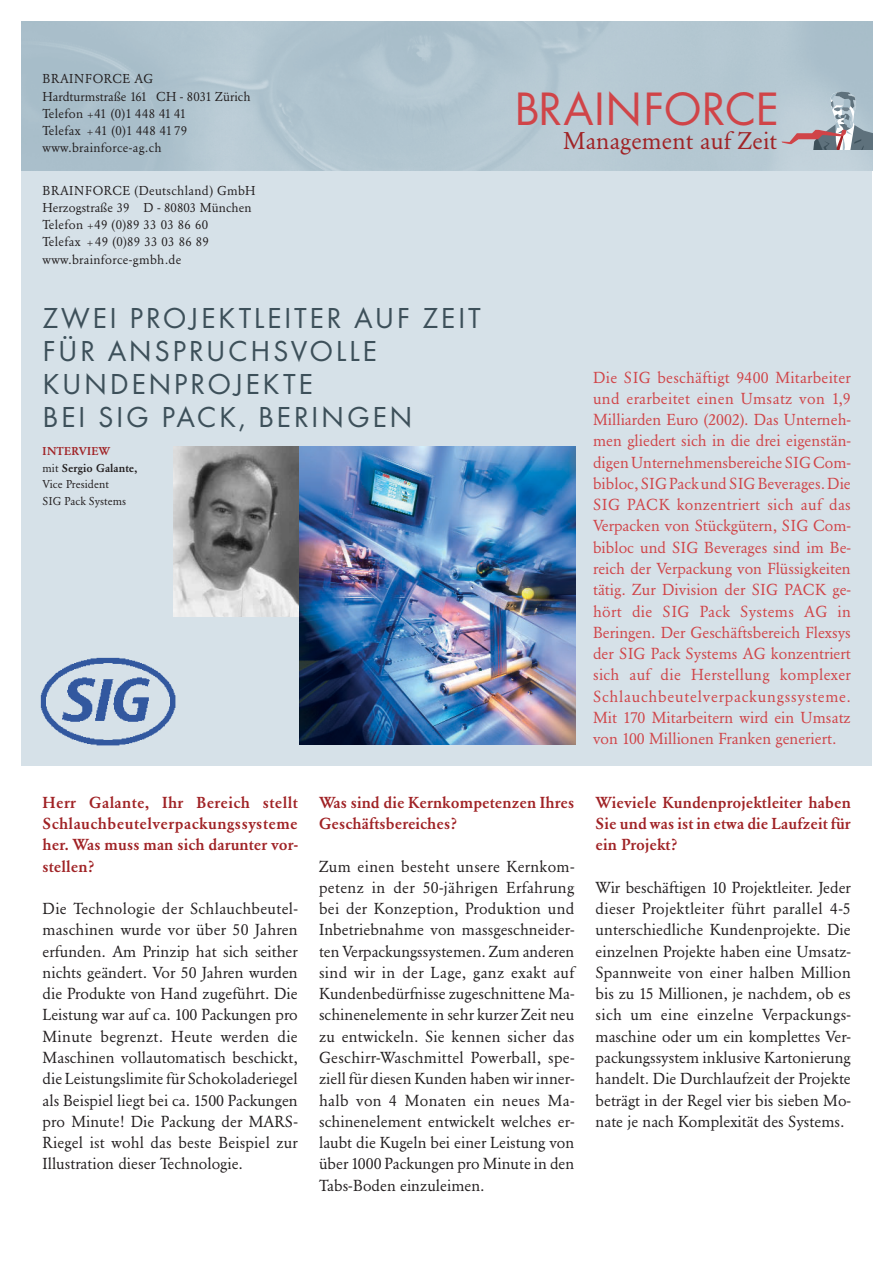
<style>
.page{position:relative;width:893px;height:1263px;background:#fff}
.page>*{position:absolute;margin:0;border:0;box-sizing:border-box;transform-origin:0 0}
.t1{font:48.75px "Futura T";letter-spacing:-.01em;color:#d04448}
.t2{font:30px/33px "Futura T";letter-spacing:.085em;color:#3d505a}
.t3{font:23.85px "Garamond BQ";letter-spacing:.005em;color:#a02225}
.t4{font:15.75px/21.3px "Garamond BQ";color:#231f20;text-align:justify}
.t5{font:15.75px/21.3px "Garamond BQ";color:#d04448;text-align:justify}
.t6{font:500 15.75px/21.3px "Garamond BQ";letter-spacing:.005em;color:#a02225;text-align:justify}
.t7{font:12.75px/17.2px "Garamond BQ";letter-spacing:.025em;color:#231f20}
.t8{font:11.25px/16.5px "Garamond BQ";letter-spacing:.005em;color:#231f20}
.s1{font-size:9px}
.s2{font-weight:500;color:#a02225}
.s3{font-weight:500}
</style>
<div class="page">
<div style="left:21px;top:170px;width:851px;height:595px;background:#d6e1e8"></div>
<img style="left:174px;top:446px;width:125px;height:171px">
<img style="left:299px;top:446px;width:276px;height:298px">
<img style="left:21px;top:21px;width:851px;height:149px">
<svg style="left:781px;top:92px;width:91px;height:57px;background:#adb3bc"></svg>
<img style="left:41px;top:658px;width:135px;height:87px">
<p class="t7" style="left:43px;top:71px;width:209px">BRAINFORCE AG<br>Hardturmstraße 161 CH - 8031 Zürich<br>Telefon <span class="s1">+</span>41 (0)1 448 41 41<br>Telefax <span class="s1">+</span> 41 (0)1 448 41 79 www.brainforce-ag.ch</p>
<p class="t7" style="left:43px;top:182px;width:214px">BRAINFORCE (Deutschland) GmbH<br>Herzogstraße 39 D - 80803 München<br>Telefon <span class="s1">+</span>49 (0)89 33 03 86 60<br>Telefax <span class="s1">+</span> 49 (0)89 33 03 86 89 www.brainforce-gmbh.de</p>
<h2 class="t2" style="left:43px;top:304px;width:439px">ZWEI PROJEKTLEITER AUF ZEIT<br>FÜR ANSPRUCHSVOLLE<br>KUNDENPROJEKTE<br>BEI SIG PACK, BERINGEN</h2>
<p class="t8" style="left:43px;top:444px;width:96px"><span class="s2">INTERVIEW<br></span>mit <span class="s3">Sergio Galante,<br></span>Vice President<br>SIG Pack Systems</p>
<h1 class="t1" style="left:514px;top:90px;width:266px">BRAINFORCE</h1>
<h3 class="t3" style="left:563px;top:130px;width:215px">Management auf Zeit</h3>
<p class="t5" style="left:593px;top:368px;width:259px">Die SIG beschäftigt 9400 Mitarbeiter und erarbeitet einen Umsatz von 1,9<br>Milliarden Euro (2002). Das Unterneh&shy;men gliedert sich in die drei eigenstän&shy;digen Unternehmensbereiche SIG Com&shy;bibloc, SIG Pack und SIG Beverages. Die SIG PACK konzentriert sich auf das Verpacken von Stückgütern, SIG Com&shy;bibloc und SIG Beverages sind im Be&shy;reich der Verpackung von Flüssigkeiten tätig. Zur Division der SIG PACK ge&shy;hört die SIG Pack Systems AG in Beringen. Der Geschäftsbereich Flexsys der SIG Pack Systems AG konzentriert sich auf die Herstellung komplexer Schlauchbeutelverpackungssysteme.<br>Mit 170 Mitarbeitern wird ein Umsatz von 100 Millionen Franken generiert.</p>
<p class="t6" style="left:43px;top:793px;width:257px">Herr Galante, Ihr Bereich stellt Schlauchbeutelverpackungssysteme her. Was muss man sich darunter vor&shy;stellen?</p>
<p class="t4" style="left:43px;top:899px;width:257px">Die Technologie der Schlauchbeutel&shy;maschinen wurde vor über 50 Jahren erfunden. Am Prinzip hat sich seither nichts geändert. Vor 50 Jahren wurden die Produkte von Hand zugeführt. Die Leistung war auf ca. 100 Packungen pro Minute begrenzt. Heute werden die Maschinen vollautomatisch beschickt, die Leistungslimite für Schokoladeriegel als Beispiel liegt bei ca. 1500 Packungen pro Minute! Die Packung der MARS-Riegel ist wohl das beste Beispiel zur Illustration dieser Technologie.</p>
<p class="t6" style="left:319px;top:793px;width:257px">Was sind die Kernkompetenzen Ihres<br>Geschäftsbereiches?</p>
<p class="t4" style="left:319px;top:857px;width:257px">Zum einen besteht unsere Kernkom&shy;petenz in der 50-jährigen Erfahrung bei der Konzeption, Produktion und Inbetriebnahme von massgeschneider&shy;ten Verpackungssystemen. Zum anderen sind wir in der Lage, ganz exakt auf Kundenbedürfnisse zugeschnittene Ma&shy;schinenelemente in sehr kurzer Zeit neu zu entwickeln. Sie kennen sicher das Geschirr-Waschmittel Powerball, spe&shy;ziell für diesen Kunden haben wir inner&shy;halb von 4 Monaten ein neues Ma&shy;schinenelement entwickelt welches er&shy;laubt die Kugeln bei einer Leistung von über 1000 Packungen pro Minute in den Tabs-Boden einzuleimen.</p>
<p class="t6" style="left:595px;top:793px;width:257px">Wieviele Kundenprojektleiter haben Sie und was ist in etwa die Laufzeit für ein Projekt?</p>
<p class="t4" style="left:595px;top:878px;width:257px">Wir beschäftigen 10 Projektleiter. Jeder dieser Projektleiter führt parallel 4-5 unterschiedliche Kundenprojekte. Die einzelnen Projekte haben eine Umsatz-Spannweite von einer halben Million bis zu 15 Millionen, je nachdem, ob es sich um eine einzelne Verpackungs&shy;maschine oder um ein komplettes Ver&shy;packungssystem inklusive Kartonierung handelt. Die Durchlaufzeit der Projekte beträgt in der Regel vier bis sieben Mo&shy;nate je nach Komplexität des Systems.</p>
</div>
